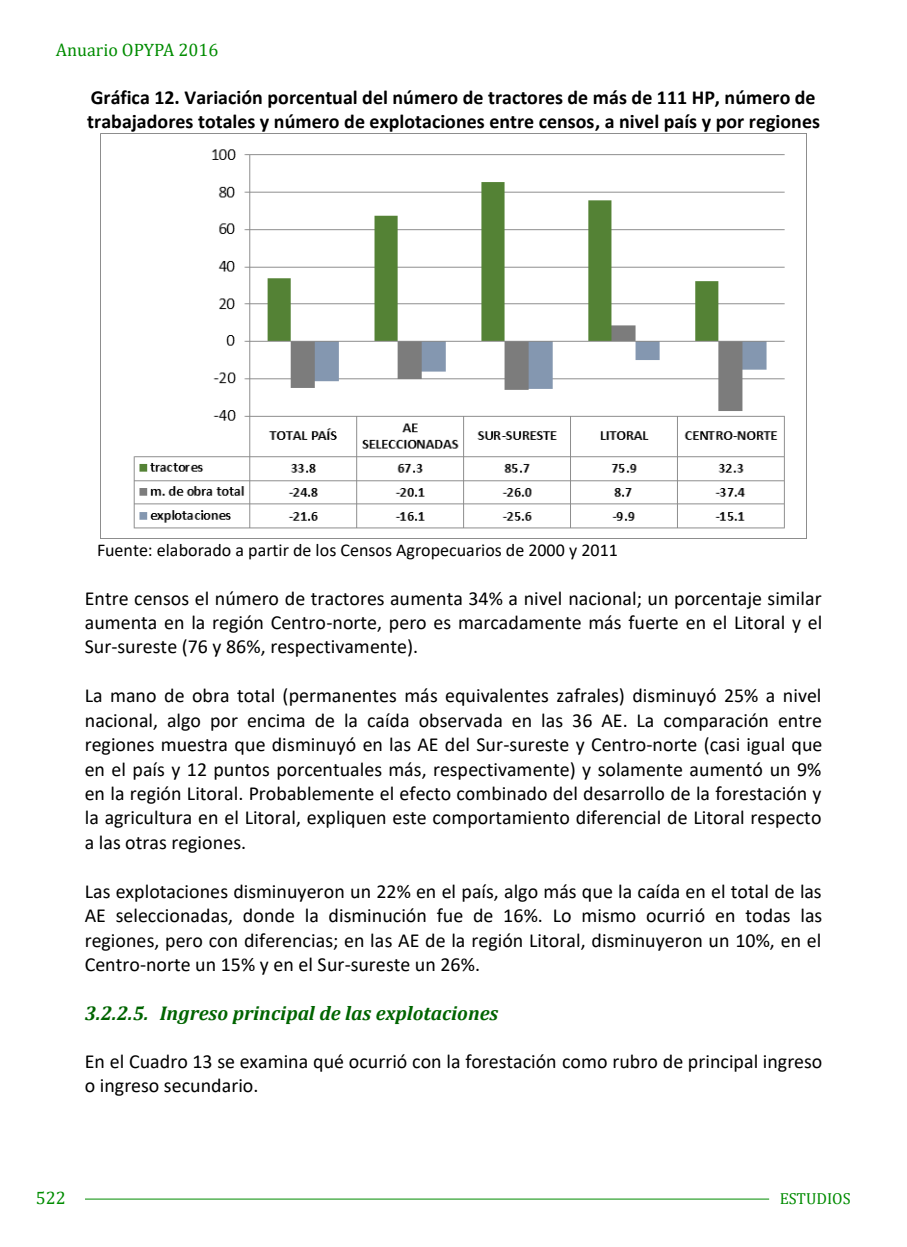
<style>
.page{position:relative;width:907px;height:1247px;background:#fff}
.page>*{position:absolute;margin:0;border:0;box-sizing:border-box;transform-origin:0 0}
.t1{font:20px/24.4px "Calibri";color:#000;text-align:justify}
.t2{font:700 20px/24.2px "Calibri";letter-spacing:.005em;color:#000}
.t3{font:italic 700 20px "Cambria";color:#006400}
.t4{font:18px "Calibri";color:#000}
.t5{font:18px "Cambria";color:#008c00}
.t6{font:16px "Cambria";color:#008c00}
</style>
<div class="page">
<hr style="left:85px;top:1198px;width:683px;height:1px;background:#008c00">
<img style="left:101px;top:133px;width:704px;height:396px">
<p class="t5" style="left:56px;top:39px;width:164px">Anuario OPYPA 2016</p>
<p class="t2" style="left:87px;top:85px;width:734px">Gráfica 12. Variación porcentual del número de tractores de más de 111 HP, número de trabajadores totales y número de explotaciones entre censos, a nivel país y por regiones</p>
<p class="t4" style="left:97px;top:537px;width:522px">Fuente: elaborado a partir de los Censos Agropecuarios de 2000 y 2011</p>
<p class="t1" style="left:85px;top:585px;width:738px">Entre censos el número de tractores aumenta 34% a nivel nacional; un porcentaje similar aumenta en la región Centro-norte, pero es marcadamente más fuerte en el Litoral y el Sur-sureste (76 y 86%, respectivamente).</p>
<p class="t1" style="left:85px;top:683px;width:739px">La mano de obra total (permanentes más equivalentes zafrales) disminuyó 25% a nivel nacional, algo por encima de la caída observada en las 36 AE. La comparación entre regiones muestra que disminuyó en las AE del Sur-sureste y Centro-norte (casi igual que en el país y 12 puntos porcentuales más, respectivamente) y solamente aumentó un 9% en la región Litoral. Probablemente el efecto combinado del desarrollo de la forestación y la agricultura en el Litoral, expliquen este comportamiento diferencial de Litoral respecto a las otras regiones.</p>
<p class="t1" style="left:85px;top:878px;width:738px">Las explotaciones disminuyeron un 22% en el país, algo más que la caída en el total de las AE seleccionadas, donde la disminución fue de 16%. Lo mismo ocurrió en todas las regiones, pero con diferencias; en las AE de la región Litoral, disminuyeron un 10%, en el Centro-norte un 15% y en el Sur-sureste un 26%.</p>
<p class="t3" style="left:85px;top:998px;width:415px">3.2.2.5. Ingreso principal de las explotaciones</p>
<p class="t1" style="left:85px;top:1048px;width:738px">En el Cuadro 13 se examina qué ocurrió con la forestación como rubro de principal ingreso o ingreso secundario.</p>
<p class="t5" style="left:36px;top:1187px;width:31px">522</p>
<p class="t6" style="left:779px;top:1189px;width:72px">ESTUDIOS</p>
</div>
